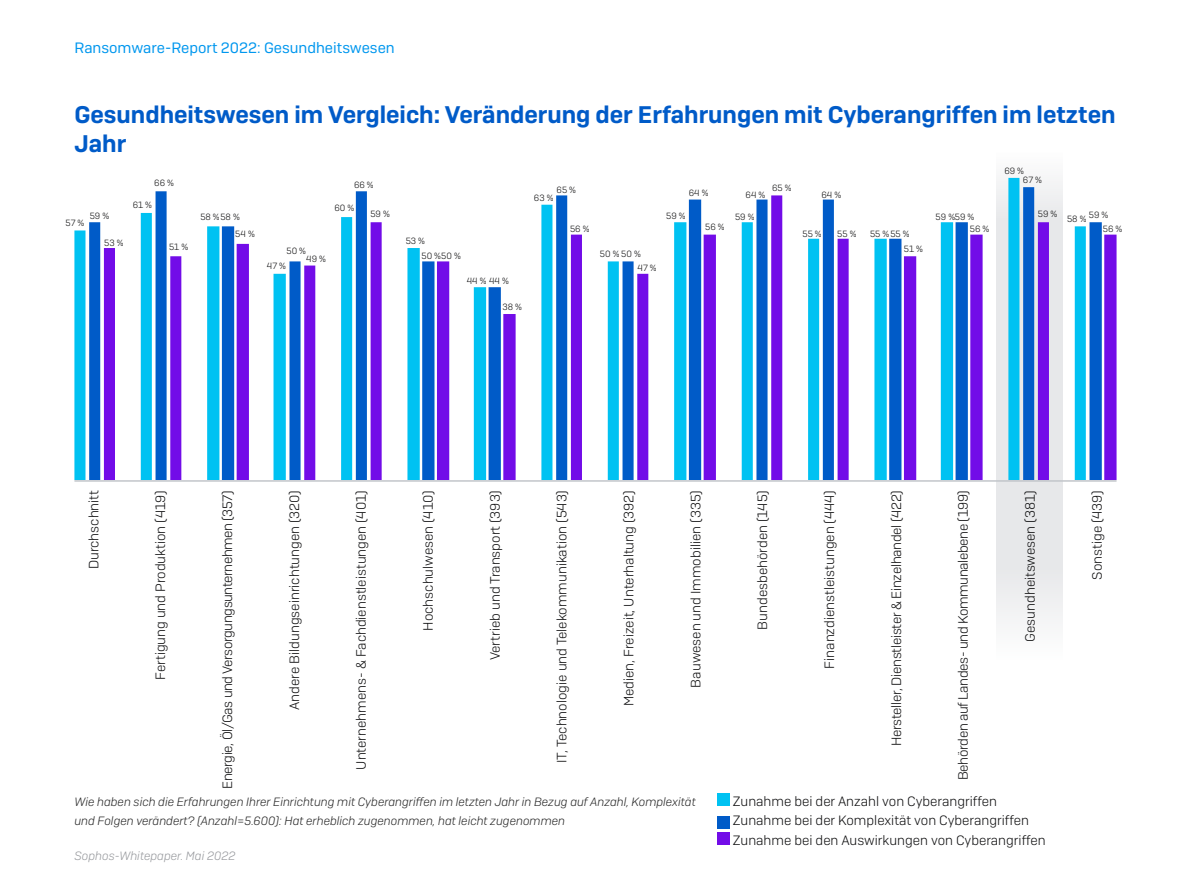
<style>
.page{position:relative;width:1191px;height:893px;background:#fff}
.page>*{position:absolute;margin:0;border:0;box-sizing:border-box;transform-origin:0 0}
.Body_Copy{font:600 24px/29.2px "Sophos Sans";color:#005bc8}
.t1{font:15px "Sophos Sans";color:#0097ee}
.Body_Copy-2{font:300 13.5px "Sophos Sans";color:#0d0d0e}
.Body_Copy-3{font:300 13.5px "Sophos Sans";letter-spacing:-.03em;color:#0d0d0e}
.Body_Copy-4{font:300 13.5px "Sophos Sans";letter-spacing:-.02em;color:#0d0d0e}
.Body_Copy-5{font:300 13.5px "Sophos Sans";letter-spacing:-.025em;color:#0d0d0e}
.t2{font:italic 300 12px/19.5px "Sophos Sans";color:#262626}
.t3{font:italic 300 12px "Sophos Sans";color:#96989c}
.Body_Copy-6{font:300 9px "Sophos Sans";color:#0d0d0e}
</style>
<div class="page">
<svg style="left:996px;top:177px;width:66px;height:445px;fill:#e7e8ea"></svg>
<svg style="left:74px;top:178px;width:989px;height:302px"></svg>
<svg style="left:89px;top:187px;width:974px;height:293px"></svg>
<svg style="left:104px;top:195px;width:1012px;height:285px"></svg>
<hr style="left:74px;top:480px;width:1042px;height:2px;background:#c2c5ca">
<div style="left:718px;top:794px;width:12px;height:12px;background:#00c2f2"></div>
<div style="left:718px;top:817px;width:12px;height:12px;background:#005bc8"></div>
<div style="left:718px;top:833px;width:12px;height:12px;background:#720ce8"></div>
<p class="t1" style="left:74px;top:39px;width:322px">Ransomware-Report 2022: Gesundheitswesen</p>
<p class="Body_Copy" style="left:74px;top:100px;width:1042px">Gesundheitswesen im Vergleich: Veränderung der Erfahrungen mit Cyberangriffen im letzten<br>Jahr</p>
<p class="Body_Copy-6" style="left:1004px;top:165px;width:21px">69 %</p>
<p class="Body_Copy-6" style="left:90px;top:211px;width:21px">59 %</p>
<p class="Body_Copy-6" style="left:66px;top:217px;width:20px">57 %</p>
<p class="Body_Copy-6" style="left:104px;top:237px;width:21px">53 %</p>
<p class="Body_Copy-6" style="left:154px;top:178px;width:21px">66 %</p>
<p class="Body_Copy-6" style="left:133px;top:199px;width:21px">61 %</p>
<p class="Body_Copy-6" style="left:169px;top:241px;width:21px">51 %</p>
<p class="Body_Copy-6" style="left:200px;top:212px;width:41px">58 %58 %</p>
<p class="Body_Copy-6" style="left:235px;top:229px;width:21px">54 %</p>
<p class="Body_Copy-6" style="left:354px;top:179px;width:21px">66 %</p>
<p class="Body_Copy-6" style="left:370px;top:209px;width:21px">59 %</p>
<p class="Body_Copy-6" style="left:334px;top:202px;width:21px">60 %</p>
<p class="Body_Copy-6" style="left:286px;top:245px;width:21px">50 %</p>
<p class="Body_Copy-6" style="left:306px;top:254px;width:21px">49 %</p>
<p class="Body_Copy-6" style="left:267px;top:261px;width:21px">47 %</p>
<p class="Body_Copy-6" style="left:406px;top:236px;width:21px">53 %</p>
<p class="Body_Copy-6" style="left:421px;top:250px;width:41px">50 %50 %</p>
<p class="Body_Copy-6" style="left:556px;top:185px;width:21px">65 %</p>
<p class="Body_Copy-6" style="left:570px;top:224px;width:21px">56 %</p>
<p class="Body_Copy-6" style="left:534px;top:192px;width:21px">63 %</p>
<p class="Body_Copy-6" style="left:600px;top:249px;width:42px">50 % 50 %</p>
<p class="Body_Copy-6" style="left:637px;top:263px;width:21px">47 %</p>
<p class="Body_Copy-6" style="left:772px;top:182px;width:21px">65 %</p>
<p class="Body_Copy-6" style="left:688px;top:188px;width:21px">64 %</p>
<p class="Body_Copy-6" style="left:745px;top:190px;width:21px">64 %</p>
<p class="Body_Copy-6" style="left:705px;top:222px;width:21px">56 %</p>
<p class="Body_Copy-6" style="left:666px;top:210px;width:21px">59 %</p>
<p class="Body_Copy-6" style="left:735px;top:212px;width:21px">59 %</p>
<p class="Body_Copy-6" style="left:821px;top:189px;width:21px">64 %</p>
<p class="Body_Copy-6" style="left:802px;top:228px;width:21px">55 %</p>
<p class="Body_Copy-6" style="left:837px;top:228px;width:21px">55 %</p>
<p class="Body_Copy-6" style="left:870px;top:228px;width:41px">55 %55 %</p>
<p class="Body_Copy-6" style="left:904px;top:244px;width:21px">51 %</p>
<p class="Body_Copy-6" style="left:935px;top:212px;width:40px">59 %59 %</p>
<p class="Body_Copy-6" style="left:969px;top:224px;width:21px">56 %</p>
<p class="Body_Copy-6" style="left:1023px;top:175px;width:21px">67 %</p>
<p class="Body_Copy-6" style="left:1037px;top:209px;width:21px">59 %</p>
<p class="Body_Copy-6" style="left:1089px;top:209px;width:21px">59 %</p>
<p class="Body_Copy-6" style="left:1103px;top:223px;width:21px">56 %</p>
<p class="Body_Copy-6" style="left:1067px;top:214px;width:21px">58 %</p>
<p class="Body_Copy-6" style="left:467px;top:276px;width:43px">44 % 44 %</p>
<p class="Body_Copy-6" style="left:502px;top:302px;width:21px">38 %</p>
<p class="Body_Copy-2" style="left:86px;top:569px;width:81px;rotate:-90deg">Durchschnitt</p>
<p class="Body_Copy-2" style="left:153px;top:680px;width:191px;rotate:-90deg">Fertigung und Produktion (419)</p>
<p class="Body_Copy-3" style="left:219px;top:789px;width:300px;rotate:-90deg">Energie, Öl/Gas und Versorgungsunternehmen (357)</p>
<p class="Body_Copy-2" style="left:286px;top:710px;width:221px;rotate:-90deg">Andere Bildungseinrichtungen (320)</p>
<p class="Body_Copy-2" style="left:353px;top:770px;width:281px;rotate:-90deg">Unternehmens- &amp; Fachdienstleistungen (401)</p>
<p class="Body_Copy-2" style="left:420px;top:631px;width:142px;rotate:-90deg">Hochschulwesen (410)</p>
<p class="Body_Copy-2" style="left:487px;top:660px;width:172px;rotate:-90deg">Vertrieb und Transport (393)</p>
<p class="Body_Copy-2" style="left:554px;top:763px;width:275px;rotate:-90deg">IT, Technologie und Telekommunikation (543)</p>
<p class="Body_Copy-2" style="left:621px;top:706px;width:218px;rotate:-90deg">Medien, Freizeit, Unterhaltung (392)</p>
<p class="Body_Copy-2" style="left:687px;top:687px;width:199px;rotate:-90deg">Bauwesen und Immobilien (335)</p>
<p class="Body_Copy-2" style="left:754px;top:629px;width:141px;rotate:-90deg">Bundesbehörden (145)</p>
<p class="Body_Copy-2" style="left:821px;top:669px;width:180px;rotate:-90deg">Finanzdienstleistungen (444)</p>
<p class="Body_Copy-4" style="left:888px;top:746px;width:258px;rotate:-90deg">Hersteller, Dienstleister &amp; Einzelhandel (422)</p>
<p class="Body_Copy-5" style="left:955px;top:780px;width:292px;rotate:-90deg">Behörden auf Landes- und Kommunalebene (199)</p>
<p class="Body_Copy-2" style="left:1022px;top:642px;width:153px;rotate:-90deg">Gesundheitswesen (381)</p>
<p class="Body_Copy-2" style="left:1089px;top:580px;width:91px;rotate:-90deg">Sonstige (439)</p>
<p class="Body_Copy-2" style="left:733px;top:793px;width:265px">Zunahme bei der Anzahl von Cyberangriffen</p>
<p class="Body_Copy-2" style="left:733px;top:812px;width:297px">Zunahme bei der Komplexität von Cyberangriffen</p>
<p class="Body_Copy-2" style="left:733px;top:832px;width:314px">Zunahme bei den Auswirkungen von Cyberangriffen</p>
<p class="t2" style="left:74px;top:792px;width:623px">Wie haben sich die Erfahrungen Ihrer Einrichtung mit Cyberangriffen im letzten Jahr in Bezug auf Anzahl, Komplexität und Folgen verändert? (Anzahl=5.600): Hat erheblich zugenommen, hat leicht zugenommen</p>
<p class="t3" style="left:74px;top:848px;width:163px">Sophos-Whitepaper. Mai 2022</p>
</div>
